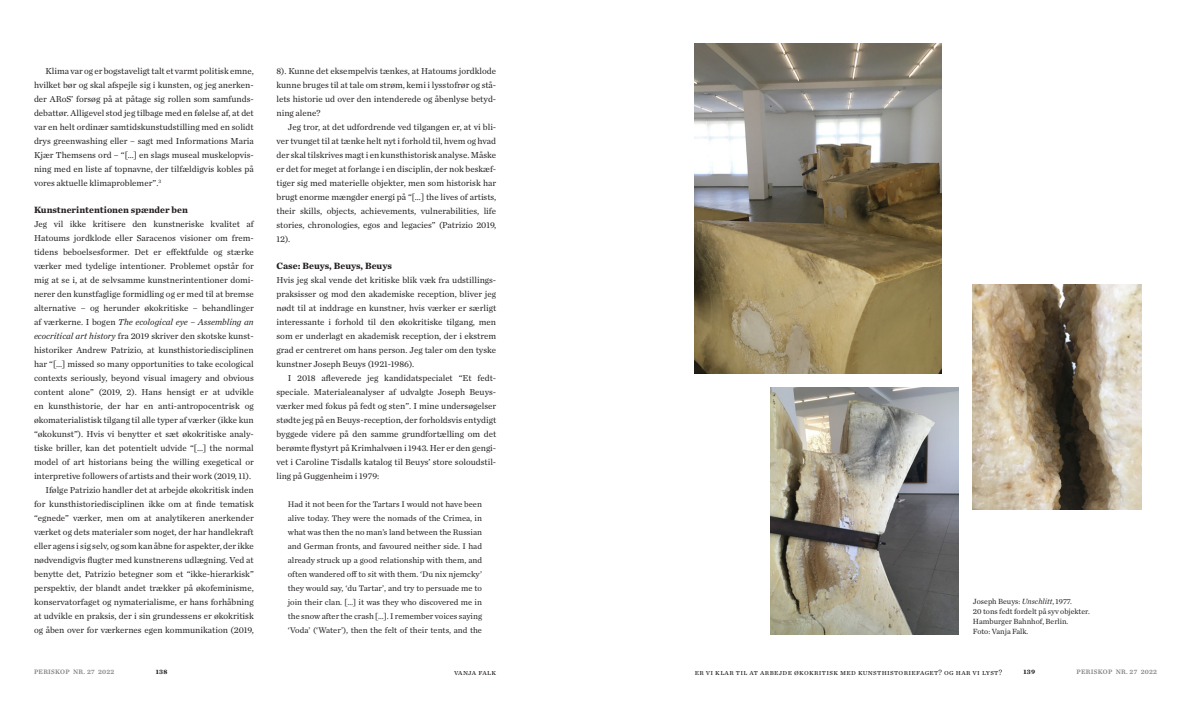
<style>
.page{position:relative;width:1191px;height:709px;background:#fff}
.page>*{position:absolute;margin:0;border:0;box-sizing:border-box;transform-origin:0 0}
.Periskop_Debat_Melle{font:700 9.5px "Chronicle Text G1";color:#231f20}
.Periskop_Debat_Brød{font:9px/14px "Chronicle Text G1";color:#231f20;text-align:justify}
.Periskop_Debat_Citat{font:8.5px/14px "Chronicle Text G1";color:#231f20;text-align:justify}
.Periskop_Debat_Bille{font:7.8px "Chronicle Text G1";letter-spacing:.04em;color:#231f20}
.t1{font:6.7px "Chronicle Text G3 Semi";letter-spacing:.04em;color:#808285}
.t2{font:700 6.7px "Chronicle Text G3";color:#231f20}
.t3{font:700 6.7px "Chronicle Text G1";color:#231f20}
.s1{font-style:italic}
</style>
<div class="page">
<img style="left:694px;top:44px;width:247px;height:329px">
<img style="left:973px;top:284px;width:168px;height:225px">
<img style="left:770px;top:387px;width:188px;height:247px">
<p class="Periskop_Debat_Brød" style="left:34px;top:63px;width:221px;text-indent:11px">Klima var og er bogstaveligt talt et varmt politisk emne, hvilket bør og skal afspejle sig i kunsten, og jeg anerken&shy;der ARoS’ forsøg på at påtage sig rollen som samfunds&shy;debattør. Alligevel stod jeg tilbage med en følelse af, at det var en helt ordinær samtidskunstudstilling med en solidt drys greenwashing eller – sagt med Informations Maria Kjær Themsens ord – “[…] en slags museal muskelopvis&shy;ning med en liste af topnavne, der tilfældigvis kobles på vores aktuelle klimaproblemer”.<sup>3</sup></p>
<p class="Periskop_Debat_Melle" style="left:34px;top:202px;width:155px">Kunstnerintentionen spænder ben</p>
<p class="Periskop_Debat_Brød" style="left:34px;top:216px;width:221px">Jeg vil ikke kritisere den kunstneriske kvalitet af Hatoums jordklode eller Saracenos visioner om frem&shy;tidens beboelsesformer. Det er effektfulde og stærke værker med tydelige intentioner. Problemet opstår for mig at se i, at de selvsamme kunstnerintentioner domi&shy;nerer den kunstfaglige formidling og er med til at bremse alternative – og herunder økokritiske – behandlinger af værkerne. I bogen <span class="s1">The ecological eye – Assembling an ecocritical art history</span> fra 2019 skriver den skotske kunst&shy;historiker Andrew Patrizio, at kunsthistoriedisciplinen har “[…] missed so many opportunities to take ecological contexts seriously, beyond visual imagery and obvious content alone” (2019, 2). Hans hensigt er at udvikle en kunsthistorie, der har en anti-antropocentrisk og økomaterialistisk tilgang til alle typer af værker (ikke kun “økokunst”). Hvis vi benytter et sæt økokritiske analy&shy;tiske briller, kan det potentielt udvide “[…] the normal model of art historians being the willing exegetical or interpretive followers of artists and their work (2019, 11).</p>
<p class="Periskop_Debat_Brød" style="left:34px;top:482px;width:221px;text-indent:11px">Ifølge Patrizio handler det at arbejde økokritisk inden for kunsthistoriedisciplinen ikke om at finde tematisk “egnede” værker, men om at analytikeren anerkender værket og dets materialer som noget, der har handlekraft eller agens i sig selv, og som kan åbne for aspekter, der ikke nødvendigvis flugter med kunstnerens udlægning. Ved at benytte det, Patrizio betegner som et “ikke-hierarkisk” perspektiv, der blandt andet trækker på økofeminisme, konservatorfaget og nymaterialisme, er hans forhåbning at udvikle en praksis, der i sin grundessens er økokritisk og åben over for værkernes egen kommunikation (2019,</p>
<p class="Periskop_Debat_Brød" style="left:276px;top:63px;width:221px">8). Kunne det eksempelvis tænkes, at Hatoums jordklode kunne bruges til at tale om strøm, kemi i lysstofrør og stå&shy;lets historie ud over den intenderede og åbenlyse betyd&shy;ning alene?</p>
<p class="Periskop_Debat_Brød" style="left:276px;top:119px;width:221px;text-indent:11px">Jeg tror, at det udfordrende ved tilgangen er, at vi bli&shy;ver tvunget til at tænke helt nyt i forhold til, hvem og hvad der skal tilskrives magt i en kunsthistorisk analyse. Måske er det for meget at forlange i en disciplin, der nok beskæf&shy;tiger sig med materielle objekter, men som historisk har brugt enorme mængder energi på “[…] the lives of artists, their skills, objects, achievements, vulnerabilities, life stories, chronologies, egos and legacies” (Patrizio 2019, 12).</p>
<p class="Periskop_Debat_Melle" style="left:276px;top:258px;width:117px">Case: Beuys, Beuys, Beuys</p>
<p class="Periskop_Debat_Brød" style="left:276px;top:272px;width:221px">Hvis jeg skal vende det kritiske blik væk fra udstillings&shy;praksisser og mod den akademiske reception, bliver jeg nødt til at inddrage en kunstner, hvis værker er særligt interessante i forhold til den økokritiske tilgang, men som er underlagt en akademisk reception, der i ekstrem grad er centreret om hans person. Jeg taler om den tyske kunstner Joseph Beuys (1921-1986).</p>
<p class="Periskop_Debat_Brød" style="left:276px;top:370px;width:221px;text-indent:11px">I 2018 afleverede jeg kandidatspecialet “Et fedt&shy;speciale. Materialeanalyser af udvalgte Joseph Beuys&shy;værker med fokus på fedt og sten”. I mine undersøgelser stødte jeg på en Beuys-reception, der forholdsvis entydigt byggede videre på den samme grundfortælling om det berømte flystyrt på Krimhalvøen i 1943. Her er den gengi&shy;vet i Caroline Tisdalls katalog til Beuys’ store soloudstil&shy;ling på Guggenheim i 1979:</p>
<p class="Periskop_Debat_Citat" style="left:288px;top:497px;width:196px">Had it not been for the Tartars I would not have been alive today. They were the nomads of the Crimea, in what was then the no man’s land between the Russian and German fronts, and favoured neither side. I had already struck up a good relationship with them, and often wandered off to sit with them. ‘Du nix njemcky’ they would say, ‘du Tartar’, and try to persuade me to join their clan. […] it was they who discovered me in the snow after the crash […]. I remember voices saying ‘Voda’ (‘Water’), then the felt of their tents, and the</p>
<p class="Periskop_Debat_Bille" style="left:973px;top:595px;width:101px">Joseph Beuys: <span class="s1">Unschlitt</span>, 1977.</p>
<p class="Periskop_Debat_Bille" style="left:973px;top:605px;width:118px">20 tons fedt fordelt på syv objekter.</p>
<p class="Periskop_Debat_Bille" style="left:973px;top:615px;width:97px">Hamburger Bahnhof, Berlin.</p>
<p class="Periskop_Debat_Bille" style="left:973px;top:625px;width:57px">Foto: Vanja Falk.</p>
<p class="t1" style="left:34px;top:667px;width:82px">PERISKOP NR. 27 2022</p>
<p class="t2" style="left:156px;top:667px;width:13px">138</p>
<p class="Periskop_Debat_Bille" style="left:454px;top:666px;width:44px">vanja falk</p>
<p class="Periskop_Debat_Bille" style="left:694px;top:666px;width:309px">Er vi klar til at arbejde økokritisk med kunsthistoriefaget? Og har vi lyst?</p>
<p class="t3" style="left:1023px;top:667px;width:13px">139</p>
<p class="t1" style="left:1076px;top:667px;width:82px">PERISKOP NR. 27 2022</p>
</div>
